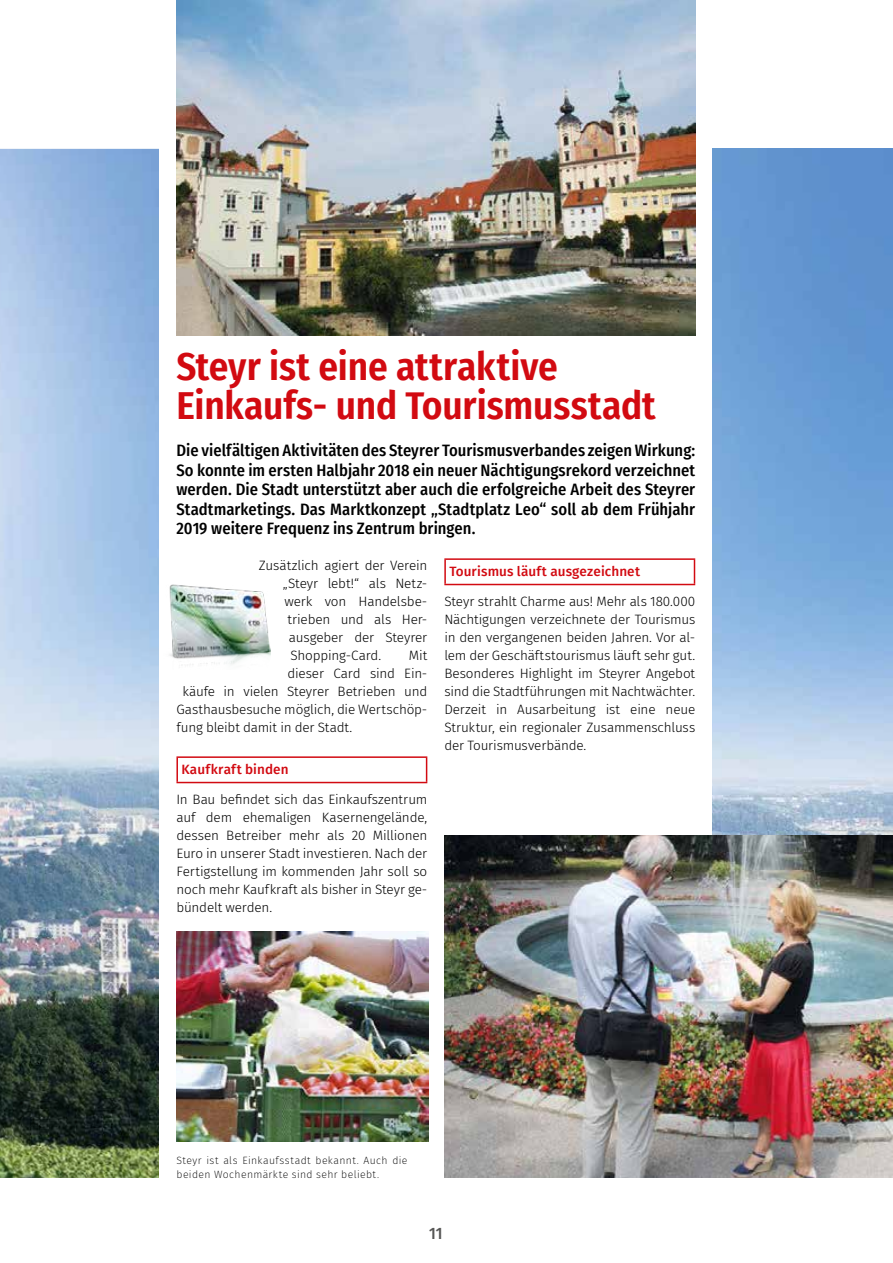
<style>
.page{position:relative;width:893px;height:1263px;background:#fff}
.page>*{position:absolute;margin:0;border:0;box-sizing:border-box;transform-origin:0 0}
.t1{font:600 39px/39px "Fira Sans Condensed";letter-spacing:-.005em;color:#d20a11}
.t2{font:500 16.5px/19.5px "Fira Sans Condensed";color:#000;text-align:justify}
.t3{font:500 16.5px "Fira Sans Condensed";color:#575756}
.t4{font:300 13.5px/18px "Fira Sans";letter-spacing:-.015em;color:#000;text-align:justify}
.t5{font:500 13.5px "Fira Sans";letter-spacing:.01em;color:#d20a11}
.t6{font:200 10.5px/13.5px "Fira Sans";letter-spacing:.035em;color:#000}
</style>
<div class="page">
<img style="left:0;top:149px;width:159px;height:1029px">
<img style="left:712px;top:149px;width:181px;height:687px">
<hr style="left:176px;top:756px;width:251px;height:2px;background:#d20a11">
<hr style="left:176px;top:758px;width:2px;height:24px;background:#d20a11">
<svg style="left:426px;top:758px;width:1px;height:24px"></svg>
<hr style="left:176px;top:782px;width:251px;height:1px;background:#d20a11">
<hr style="left:444px;top:558px;width:251px;height:2px;background:#d20a11">
<hr style="left:444px;top:560px;width:2px;height:24px;background:#d20a11">
<svg style="left:694px;top:560px;width:1px;height:24px"></svg>
<hr style="left:444px;top:584px;width:251px;height:1px;background:#d20a11">
<img style="left:176px;top:931px;width:252px;height:210px">
<img style="left:169px;top:584px;width:101px;height:82px">
<img style="left:444px;top:836px;width:449px;height:342px">
<img style="left:176px;top:0;width:519px;height:336px">
<h1 class="t1" style="left:176px;top:344px;width:481px">Steyr ist eine attraktive<br>Einkaufs- und Tourismusstadt</h1>
<p class="t2" style="left:176px;top:440px;width:520px">Die vielfältigen Aktivitäten des Steyrer Tourismusverbandes zeigen Wirkung:<br>So konnte im ersten Halbjahr 2018 ein neuer Nächtigungsrekord verzeichnet werden. Die Stadt unterstützt aber auch die erfolgreiche Arbeit des Steyrer Stadtmarketings. Das Marktkonzept „Stadtplatz Leo“ soll ab dem Frühjahr 2019 weitere Frequenz ins Zentrum bringen.</p>
<p class="t4" style="left:259px;top:557px;width:170px">Zusätzlich agiert der Verein</p>
<p class="t4" style="left:283px;top:575px;width:146px">„Steyr lebt!“ als Netz-</p>
<p class="t4" style="left:284px;top:593px;width:144px">werk von Handelsbe-</p>
<p class="t4" style="left:287px;top:611px;width:141px">trieben und als Her-</p>
<p class="t4" style="left:289px;top:629px;width:140px">ausgeber der Steyrer</p>
<p class="t4" style="left:290px;top:647px;width:92px">Shopping-Card.</p>
<p class="t4" style="left:409px;top:647px;width:20px">Mit</p>
<p class="t4" style="left:287px;top:665px;width:141px">dieser Card sind Ein-</p>
<p class="t4" style="left:182px;top:683px;width:246px">käufe in vielen Steyrer Betrieben und</p>
<p class="t4" style="left:176px;top:701px;width:252px">Gasthausbesuche möglich, die Wertschöp-</p>
<p class="t4" style="left:176px;top:718px;width:177px">fung bleibt damit in der Stadt.</p>
<p class="t5" style="left:181px;top:758px;width:109px">Kaufkraft binden</p>
<p class="t4" style="left:176px;top:790px;width:252px">In Bau befindet sich das Einkaufszentrum auf dem ehemaligen Kasernengelände, dessen Betreiber mehr als 20 Millionen Euro in unserer Stadt investieren. Nach der Fertigstellung im kommenden Jahr soll so noch mehr Kaufkraft als bisher in Steyr ge&shy;bündelt werden.</p>
<p class="t5" style="left:449px;top:560px;width:192px">Tourismus läuft ausgezeichnet</p>
<p class="t4" style="left:444px;top:592px;width:252px">Steyr strahlt Charme aus! Mehr als 180.000<br>Nächtigungen verzeichnete der Tourismus in den vergangenen beiden Jahren. Vor al&shy;lem der Geschäftstourismus läuft sehr gut.<br>Besonderes Highlight im Steyrer Angebot sind die Stadtführungen mit Nachtwächter.<br>Derzeit in Ausarbeitung ist eine neue Struktur, ein regionaler Zusammenschluss der Tourismusverbände.</p>
<p class="t6" style="left:176px;top:1154px;width:233px">Steyr ist als Einkaufsstadt bekannt. Auch die beiden Wochenmärkte sind sehr beliebt.</p>
<p class="t3" style="left:429px;top:1220px;width:15px">11</p>
</div>
